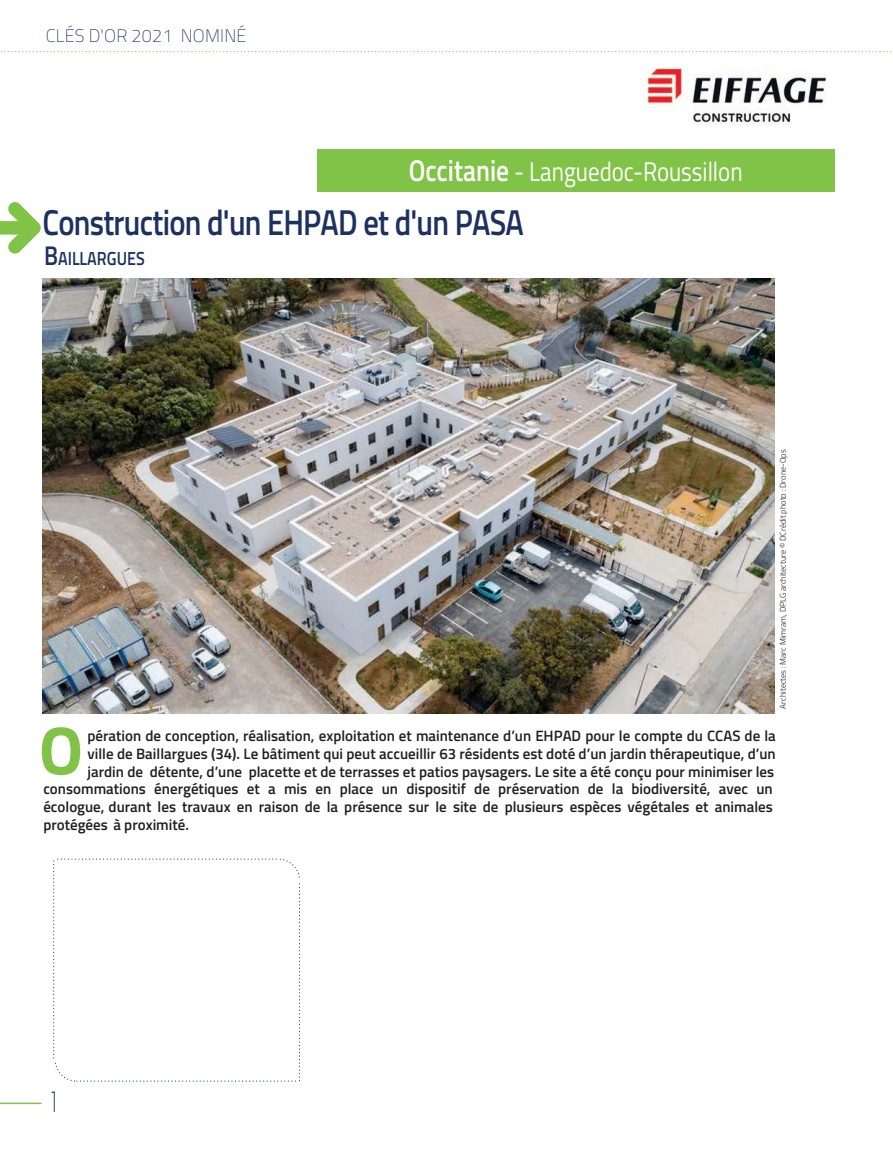
<style>
.page{position:relative;width:893px;height:1153px;background:#fff}
.page>*{position:absolute;margin:0;border:0;box-sizing:border-box;transform-origin:0 0}
.t1{font:700 67.95px "Titillium Web";color:#80c346}
.t2{font:600 36px "Titillium Web";letter-spacing:-.025em;color:#1d3161;scale:.85 1}
.t3{font:27px "Titillium Web";color:#fff;scale:.85 1}
.t4{font:300 27px "Futura Std";color:#1d3161;scale:.75 1}
.t5{font:600 18.9px "Titillium Web";color:#1d3161;scale:.85 1}
.t6{font:200 18px "Titillium Web";letter-spacing:.01em;color:#1d3161}
.t7{font:600 15px "Titillium Web";color:#231f20}
.t8{font:300 8.25px "Titillium Web";color:#231f20}
.s1{font-weight:600;font-size:30px}
.s2{font-size:27px}
</style>
<div class="page">
<hr style="left:0;top:1102px;width:41px;height:1px;background:#80c346">
<svg style="left:1px;top:51px;width:891px;height:1px"></svg>
<svg style="left:0;top:202px;width:41px;height:51px"></svg>
<div style="left:317px;top:149px;width:517px;height:42px;background:#80c346"></div>
<svg style="left:53px;top:858px;width:247px;height:224px"></svg>
<img style="left:42px;top:278px;width:732px;height:435px">
<img style="left:643px;top:67px;width:183px;height:59px">
<p class="t6" style="left:46px;top:23px;width:202px">CLÉS D'OR 2021 NOMINÉ</p>
<h3 class="t3" style="left:409px;top:151px;width:394px"><span class="s1">Occitanie</span> - Languedoc-Roussillon</h3>
<h2 class="t2" style="left:43px;top:196px;width:568px">Construction d'un EHPAD et d'un PASA</h2>
<p class="t5" style="left:44px;top:244px;width:120px"><span class="s2">B</span>AILLARGUES</p>
<p class="t8" style="left:777px;top:708px;width:261px;rotate:-90deg">Architectes : Marc Mimram, DPLG architecture © DCrédit photo : Drone-Ops</p>
<h1 class="t1" style="left:39px;top:698px;width:46px">O</h1>
<p class="t7" style="left:88px;top:724px;width:690px">pération de conception, réalisation, exploitation et maintenance d’un EHPAD pour le compte du CCAS de la</p>
<p class="t7" style="left:88px;top:742px;width:690px">ville de Baillargues (34). Le bâtiment qui peut accueillir 63 résidents est doté d’un jardin thérapeutique, d’un</p>
<p class="t7" style="left:88px;top:760px;width:688px">jardin de détente, d’une placette et de terrasses et patios paysagers. Le site a été conçu pour minimiser les</p>
<p class="t7" style="left:43px;top:777px;width:731px">consommations énergétiques et a mis en place un dispositif de préservation de la biodiversité, avec un</p>
<p class="t7" style="left:43px;top:795px;width:731px">écologue, durant les travaux en raison de la présence sur le site de plusieurs espèces végétales et animales</p>
<p class="t7" style="left:43px;top:813px;width:147px">protégées à proximité.</p>
<h3 class="t4" style="left:48px;top:1086px;width:18px">1</h3>
</div>
